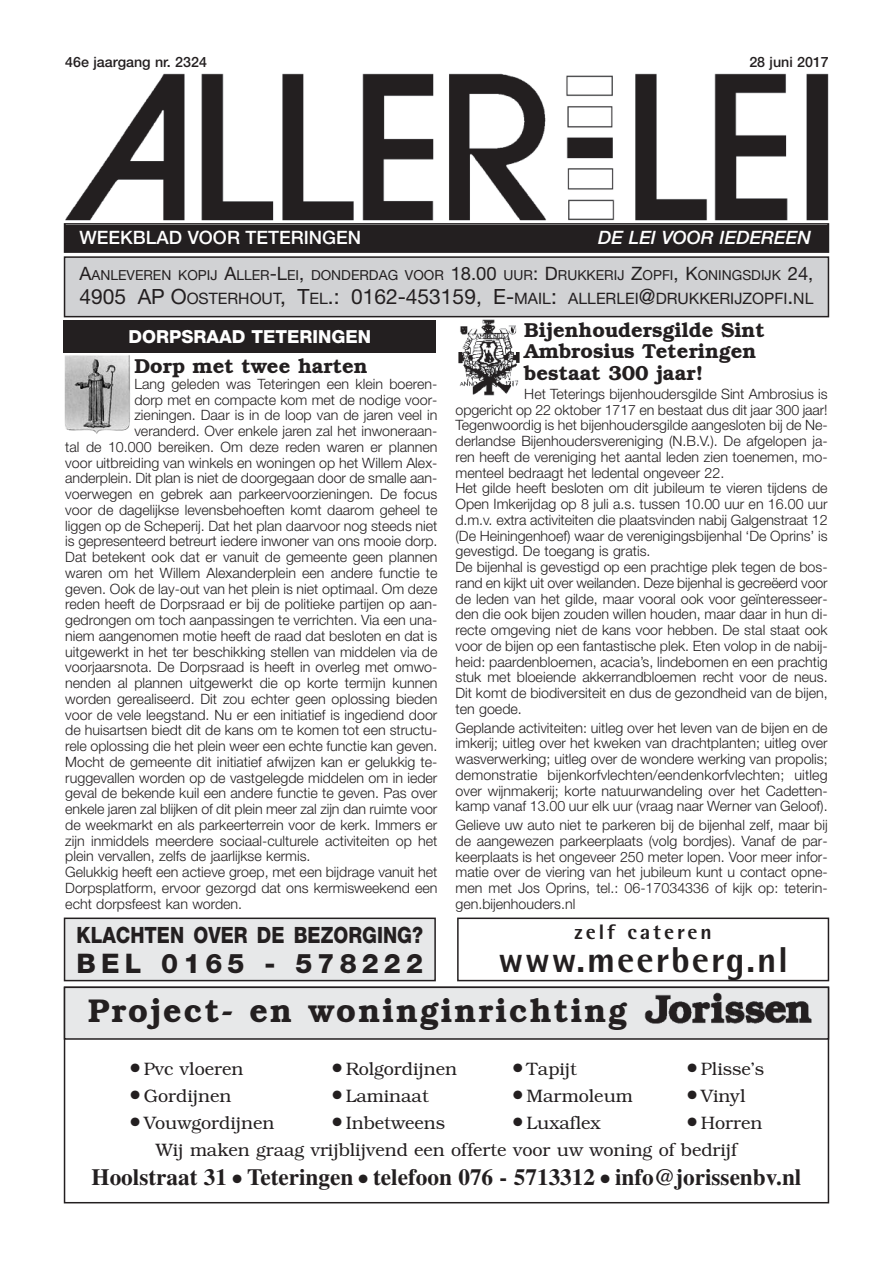
<style>
.page{position:relative;width:893px;height:1263px;background:#fff}
.page>*{position:absolute;margin:0;border:0;box-sizing:border-box;transform-origin:0 0}
.t1{font:800 36px "AT Rotis Semi Sans";letter-spacing:.055em;color:#231f20}
.t2{font:600 33px "Bookman";letter-spacing:.065em;color:#231f20}
.t3{font:800 27px "Helvetica Neue";letter-spacing:.19em;color:#231f20}
.t4{font:700 23.25px "Times";color:#231f20}
.t5{font:800 22.5px "Helvetica Neue";color:#231f20;scale:.85 1}
.t6{font:800 21px "AT Rotis Semi Sans";letter-spacing:.14em;color:#231f20}
.t7{font:600 20.25px/21.8px "Bookman";color:#231f20}
.t8{font:500 18.45px "Helvetica Neue";color:#fff}
.t9{font:italic 500 18.45px "Helvetica Neue";color:#fff}
.t10{font:300 18px/27.8px "Bookman";color:#231f20}
.t11{font:800 18px "Helvetica Neue";color:#fff}
.t12{font:15.75px "Helvetica Neue";color:#231f20}
.t13{font:300 14.25px/15.8px "Helvetica Neue";color:#231f20;text-align:justify}
.t14{font:500 14.25px "Helvetica Neue";color:#231f20}
.t15{font:13.8px "Helvetica Neue";color:#231f20}
.s1{font-size:18.45px}
.s2{font-size:21px}
</style>
<div class="page">
<img style="left:65px;top:74px;width:764px;height:147px">
<div style="left:65px;top:225px;width:763px;height:26px;background:#231f20"></div>
<div style="left:64px;top:223px;width:765px;height:30px;border:2px solid #231f20"></div>
<div style="left:65px;top:918px;width:370px;height:62px;background:#e7e8e9"></div>
<div style="left:64px;top:917px;width:372px;height:64px;border:2px solid #231f20"></div>
<img style="left:65px;top:355px;width:65px;height:79px">
<div style="left:64px;top:320px;width:372px;height:32px;background:#231f20"></div>
<div style="left:65px;top:257px;width:763px;height:60px;background:#d1d2d4"></div>
<div style="left:64px;top:256px;width:765px;height:61px;border:2px solid #231f20"></div>
<img style="left:458px;top:320px;width:62px;height:75px">
<div style="left:65px;top:987px;width:763px;height:52px;background:#e7e8e9"></div>
<div style="left:64px;top:986px;width:765px;height:54px;border:2px solid #231f20"></div>
<img style="left:644px;top:992px;width:168px;height:32px">
<div style="left:457px;top:917px;width:372px;height:64px;border:2px solid #231f20"></div>
<p class="t14" style="left:65px;top:57px;width:143px">46e jaargang nr. 2324</p>
<p class="t14" style="left:749px;top:57px;width:81px">28 juni 2017</p>
<p class="t8" style="left:80px;top:231px;width:283px">WEEKBLAD VOOR TETERINGEN</p>
<p class="t9" style="left:598px;top:231px;width:214px">DE LEI VOOR IEDEREEN</p>
<p class="t15" style="left:80px;top:270px;width:735px"><span class="s1">A</span>ANLEVEREN KOPIJ <span class="s1">A</span>LLER<span class="s1">-L</span>EI<span class="s1">,</span> DONDERDAG VOOR <span class="s1">18.00</span> UUR<span class="s1">: D</span>RUKKERIJ <span class="s1">Z</span>OPFI<span class="s1">, K</span>ONINGSDIJK <span class="s1">24,</span></p>
<p class="t12" style="left:80px;top:293px;width:735px"><span class="s2">4905 AP O</span>OSTERHOUT<span class="s2">, T</span>EL<span class="s2">.: 0162-453159, E-</span>MAIL<span class="s2">:</span> ALLERLEI<span class="s2">@</span>DRUKKERIJZOPFI<span class="s2">.</span>NL</p>
<p class="t11" style="left:128px;top:331px;width:244px">DORPSRAAD TETERINGEN</p>
<h3 class="t7" style="left:134px;top:355px;width:235px">Dorp met twee harten</h3>
<p class="t13" style="left:134px;top:377px;width:305px">Lang geleden was Teteringen een klein boeren-</p>
<p class="t13" style="left:134px;top:393px;width:305px">dorp met en compacte kom met de nodige voor-</p>
<p class="t13" style="left:134px;top:409px;width:305px">zieningen. Daar is in de loop van de jaren veel in</p>
<p class="t13" style="left:134px;top:424px;width:305px">veranderd. Over enkele jaren zal het inwoneraan-</p>
<p class="t13" style="left:65px;top:440px;width:374px">tal de 10.000 bereiken. Om deze reden waren er plannen</p>
<p class="t13" style="left:65px;top:456px;width:374px">voor uitbreiding van winkels en woningen op het Willem Alex-</p>
<p class="t13" style="left:65px;top:472px;width:374px">anderplein. Dit plan is niet de doorgegaan door de smalle aan-</p>
<p class="t13" style="left:65px;top:487px;width:374px">voerwegen en gebrek aan parkeervoorzieningen. De focus</p>
<p class="t13" style="left:65px;top:503px;width:374px">voor de dagelijkse levensbehoeften komt daarom geheel te</p>
<p class="t13" style="left:65px;top:519px;width:374px">liggen op de Scheperij. Dat het plan daarvoor nog steeds niet</p>
<p class="t13" style="left:65px;top:535px;width:374px">is gepresenteerd betreurt iedere inwoner van ons mooie dorp.</p>
<p class="t13" style="left:65px;top:550px;width:374px">Dat betekent ook dat er vanuit de gemeente geen plannen</p>
<p class="t13" style="left:65px;top:566px;width:374px">waren om het Willem Alexanderplein een andere functie te</p>
<p class="t13" style="left:65px;top:582px;width:374px">geven. Ook de lay-out van het plein is niet optimaal. Om deze</p>
<p class="t13" style="left:65px;top:598px;width:374px">reden heeft de Dorpsraad er bij de politieke partijen op aan-</p>
<p class="t13" style="left:65px;top:613px;width:374px">gedrongen om toch aanpassingen te verrichten. Via een una-</p>
<p class="t13" style="left:65px;top:629px;width:374px">niem aangenomen motie heeft de raad dat besloten en dat is</p>
<p class="t13" style="left:65px;top:645px;width:374px">uitgewerkt in het ter beschikking stellen van middelen via de</p>
<p class="t13" style="left:65px;top:661px;width:374px">voorjaarsnota. De Dorpsraad is heeft in overleg met omwo-</p>
<p class="t13" style="left:65px;top:676px;width:374px">nenden al plannen uitgewerkt die op korte termijn kunnen</p>
<p class="t13" style="left:65px;top:692px;width:374px">worden gerealiseerd. Dit zou echter geen oplossing bieden</p>
<p class="t13" style="left:65px;top:708px;width:374px">voor de vele leegstand. Nu er een initiatief is ingediend door</p>
<p class="t13" style="left:65px;top:724px;width:374px">de huisartsen biedt dit de kans om te komen tot een structu-</p>
<p class="t13" style="left:65px;top:739px;width:374px">rele oplossing die het plein weer een echte functie kan geven.</p>
<p class="t13" style="left:65px;top:755px;width:374px">Mocht de gemeente dit initiatief afwijzen kan er gelukkig te-</p>
<p class="t13" style="left:65px;top:771px;width:374px">ruggevallen worden op de vastgelegde middelen om in ieder</p>
<p class="t13" style="left:65px;top:787px;width:374px">geval de bekende kuil een andere functie te geven. Pas over</p>
<p class="t13" style="left:65px;top:802px;width:374px">enkele jaren zal blijken of dit plein meer zal zijn dan ruimte voor</p>
<p class="t13" style="left:65px;top:818px;width:374px">de weekmarkt en als parkeerterrein voor de kerk. Immers er</p>
<p class="t13" style="left:65px;top:834px;width:374px">zijn inmiddels meerdere sociaal-culturele activiteiten op het</p>
<p class="t13" style="left:65px;top:850px;width:247px">plein vervallen, zelfs de jaarlijkse kermis.</p>
<p class="t13" style="left:65px;top:865px;width:374px">Gelukkig heeft een actieve groep, met een bijdrage vanuit het</p>
<p class="t13" style="left:65px;top:881px;width:374px">Dorpsplatform, ervoor gezorgd dat ons kermisweekend een</p>
<p class="t13" style="left:65px;top:897px;width:178px">echt dorpsfeest kan worden.</p>
<h3 class="t5" style="left:77px;top:927px;width:409px">KLACHTEN OVER DE BEZORGING?</h3>
<h3 class="t3" style="left:77px;top:954px;width:348px">BEL 0165 - 578222</h3>
<h3 class="t7" style="left:524px;top:319px;width:242px">Bijenhoudersgilde Sint<br>Ambrosius Teteringen bestaat 300 jaar!</h3>
<p class="t13" style="left:455px;top:387px;width:374px;text-align:left;text-indent:69px">Het Teterings bijenhoudersgilde Sint Ambrosius is opgericht op 22 oktober 1717 en bestaat dus dit jaar 300 jaar!<br>Tegenwoordig is het bijenhoudersgilde aangesloten bij de Ne&shy;derlandse Bijenhoudersvereniging (N.B.V.). De afgelopen ja&shy;ren heeft de vereniging het aantal leden zien toenemen, mo&shy;menteel bedraagt het ledental ongeveer 22.<br>Het gilde heeft besloten om dit jubileum te vieren tijdens de Open Imkerijdag op 8 juli a.s. tussen 10.00 uur en 16.00 uur d.m.v. extra activiteiten die plaatsvinden nabij Galgenstraat 12 (De Heiningenhoef) waar de verenigingsbijenhal ‘De Oprins’ is gevestigd. De toegang is gratis.<br>De bijenhal is gevestigd op een prachtige plek tegen de bos&shy;rand en kijkt uit over weilanden. Deze bijenhal is gecreëerd voor de leden van het gilde, maar vooral ook voor geïnteresseer&shy;den die ook bijen zouden willen houden, maar daar in hun di&shy;recte omgeving niet de kans voor hebben. De stal staat ook voor de bijen op een fantastische plek. Eten volop in de nabij&shy;heid: paardenbloemen, acacia’s, lindebomen en een prachtig stuk met bloeiende akkerrandbloemen recht voor de neus.<br>Dit komt de biodiversiteit en dus de gezondheid van de bijen, ten goede.</p>
<p class="t13" style="left:455px;top:721px;width:374px">Geplande activiteiten: uitleg over het leven van de bijen en de imkerij; uitleg over het kweken van drachtplanten; uitleg over wasverwerking; uitleg over de wondere werking van propolis; demonstratie bijenkorfvlechten/eendenkorfvlechten; uitleg over wijnmakerij; korte natuurwandeling over het Cadetten&shy;kamp vanaf 13.00 uur elk uur (vraag naar Werner van Geloof).</p>
<p class="t13" style="left:455px;top:818px;width:374px">Gelieve uw auto niet te parkeren bij de bijenhal zelf, maar bij de aangewezen parkeerplaats (volg bordjes). Vanaf de par&shy;keerplaats is het ongeveer 250 meter lopen. Voor meer infor&shy;matie over de viering van het jubileum kunt u contact opne&shy;men met Jos Oprins, tel.: 06-17034336 of kijk op: teterin&shy;gen.bijenhouders.nl</p>
<h3 class="t6" style="left:575px;top:925px;width:139px">zelf cateren</h3>
<h1 class="t1" style="left:498px;top:947px;width:291px">www.meerberg.nl</h1>
<h2 class="t2" style="left:88px;top:991px;width:541px">Project- en woninginrichting</h2>
<p class="t10" style="left:131px;top:1054px;width:114px">● Pvc vloeren</p>
<p class="t10" style="left:333px;top:1054px;width:126px">● Rolgordijnen</p>
<p class="t10" style="left:513px;top:1054px;width:65px">● Tapijt</p>
<p class="t10" style="left:688px;top:1054px;width:78px">● Plisse’s</p>
<p class="t10" style="left:131px;top:1081px;width:102px">● Gordijnen</p>
<p class="t10" style="left:333px;top:1081px;width:98px">● Laminaat</p>
<p class="t10" style="left:513px;top:1081px;width:121px">● Marmoleum</p>
<p class="t10" style="left:688px;top:1081px;width:59px">● Vinyl</p>
<p class="t10" style="left:131px;top:1108px;width:145px">● Vouwgordijnen</p>
<p class="t10" style="left:333px;top:1108px;width:114px">● Inbetweens</p>
<p class="t10" style="left:513px;top:1108px;width:89px">● Luxaflex</p>
<p class="t10" style="left:156px;top:1108px;width:608px;text-indent:532px">● Horren<br>Wij maken graag vrijblijvend een offerte voor uw woning of bedrijf</p>
<h3 class="t4" style="left:92px;top:1169px;width:711px">Hoolstraat 31 ● Teteringen ● telefoon 076 - 5713312 ● info@jorissenbv.nl</h3>
</div>
